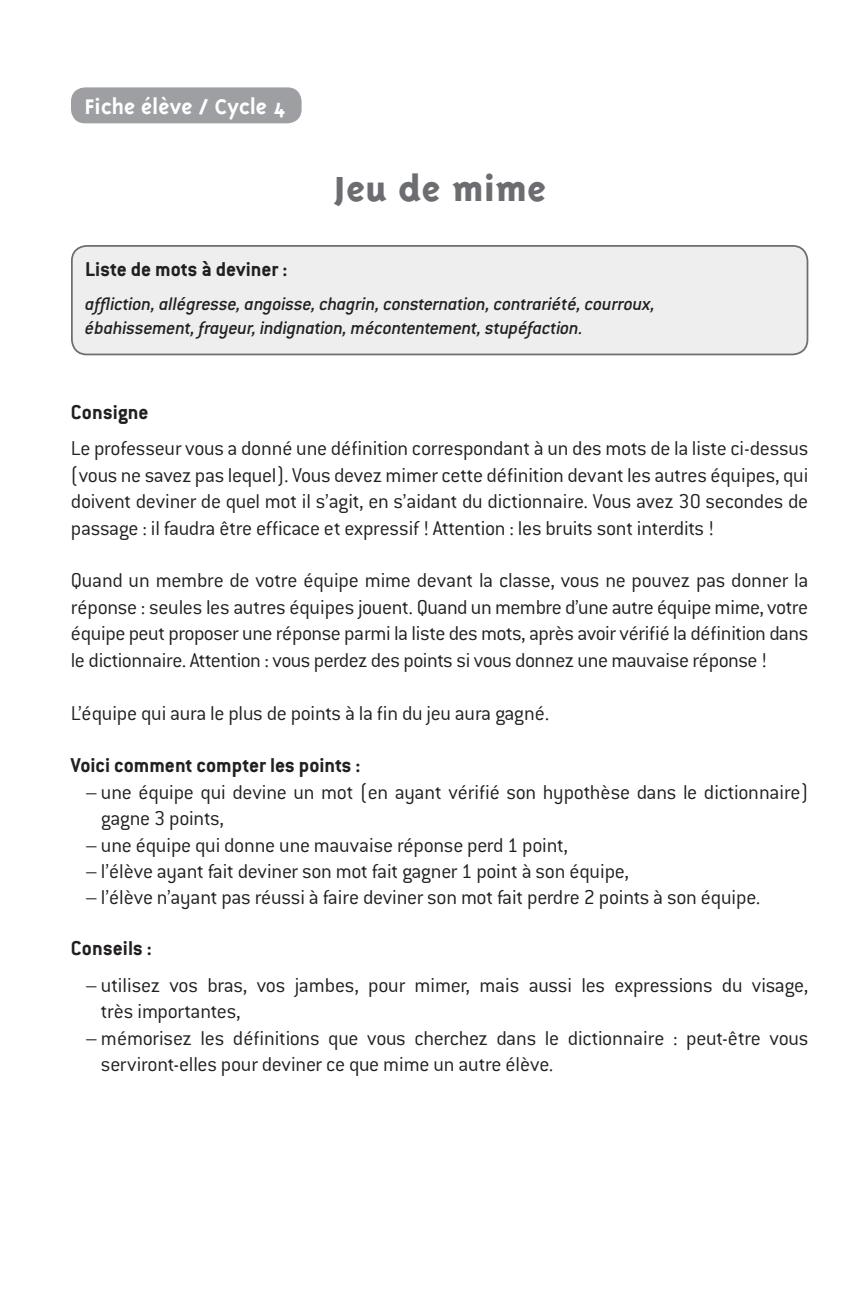
<style>
.page{position:relative;width:851px;height:1310px;background:#fff}
.page>*{position:absolute;margin:0;border:0;box-sizing:border-box;transform-origin:0 0}
.t1{font:800 40px "Triplex";letter-spacing:.01em;color:#6c6d70}
.t2{font:700 24.2px "Triplex";color:#fff}
.t3{font:300 22px/26.4px "Conduit ITC";letter-spacing:-.015em;color:#231f20}
.t4{font:700 22px "Conduit ITC";color:#231f20}
.t5{font:italic 500 20px/24px "Conduit ITC";letter-spacing:-.01em;color:#231f20}
</style>
<div class="page">
<div style="left:72px;top:246px;width:735px;height:108px;background:#eeeeef;border-radius:15px"></div>
<div style="left:71px;top:245px;width:737px;height:110px;border:2px solid #6c6d70;border-radius:15px"></div>
<div style="left:71px;top:87px;width:230px;height:36px;background:#9d9fa2;border-radius:14px"></div>
<p class="t2" style="left:85px;top:92px;width:202px">Fiche élève / Cycle 4</p>
<h1 class="t1" style="left:333px;top:165px;width:214px">Jeu de mime</h1>
<p class="t4" style="left:85px;top:256px;width:204px">Liste de mots à deviner :</p>
<p class="t5" style="left:85px;top:291px;width:571px">affliction, allégresse, angoisse, chagrin, consternation, contrariété, courroux, ébahissement, frayeur, indignation, mécontentement, stupéfaction.</p>
<p class="t4" style="left:71px;top:399px;width:79px">Consigne</p>
<p class="t3" style="left:71px;top:435px;width:739px;text-align:justify">Le professeur vous a donné une définition correspondant à un des mots de la liste ci-dessus (vous ne savez pas lequel). Vous devez mimer cette définition devant les autres équipes, qui doivent deviner de quel mot il s’agit, en s’aidant du dictionnaire. Vous avez 30 secondes de passage : il faudra être efficace et expressif ! Attention : les bruits sont interdits !</p>
<p class="t3" style="left:71px;top:567px;width:739px;text-align:justify">Quand un membre de votre équipe mime devant la classe, vous ne pouvez pas donner la réponse : seules les autres équipes jouent. Quand un membre d’une autre équipe mime, votre équipe peut proposer une réponse parmi la liste des mots, après avoir vérifié la définition dans le dictionnaire. Attention : vous perdez des points si vous donnez une mauvaise réponse !</p>
<p class="t3" style="left:71px;top:699px;width:480px">L’équipe qui aura le plus de points à la fin du jeu aura gagné.</p>
<p class="t4" style="left:71px;top:752px;width:291px">Voici comment compter les points :</p>
<p class="t3" style="left:101px;top:778px;width:709px;text-indent:-15px">– une équipe qui devine un mot (en ayant vérifié son hypothèse dans le dictionnaire) gagne 3 points,</p>
<p class="t3" style="left:86px;top:831px;width:484px">– une équipe qui donne une mauvaise réponse perd 1 point,</p>
<p class="t3" style="left:86px;top:858px;width:544px">– l’élève ayant fait deviner son mot fait gagner 1 point à son équipe,</p>
<p class="t3" style="left:86px;top:884px;width:676px">– l’élève n’ayant pas réussi à faire deviner son mot fait perdre 2 points à son équipe.</p>
<p class="t4" style="left:71px;top:935px;width:82px">Conseils :</p>
<p class="t3" style="left:101px;top:971px;width:709px;text-indent:-15px">– utilisez vos bras, vos jambes, pour mimer, mais aussi les expressions du visage, très importantes,</p>
<p class="t3" style="left:101px;top:1024px;width:709px;text-indent:-15px">– mémorisez les définitions que vous cherchez dans le dictionnaire : peut-être vous serviront-elles pour deviner ce que mime un autre élève.</p>
</div>
